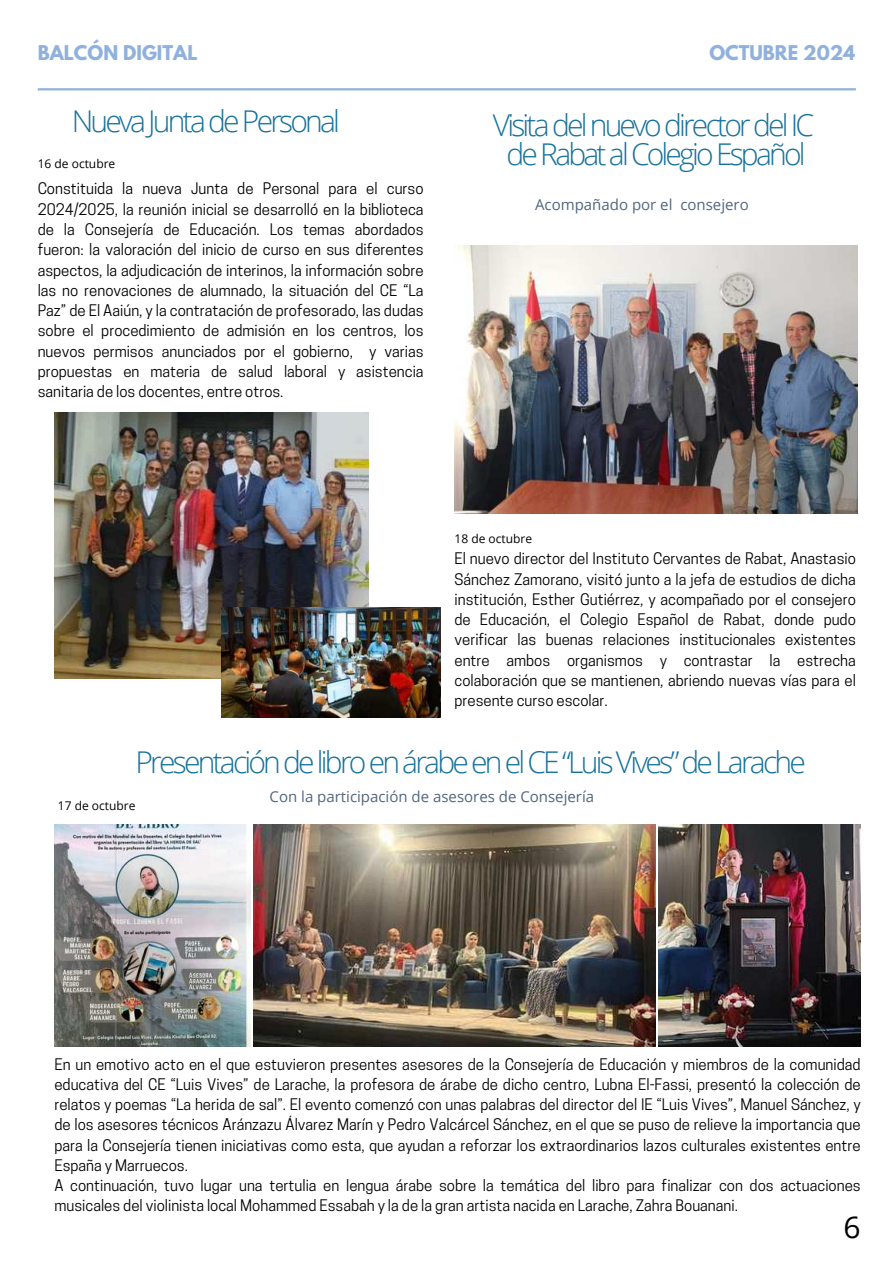
<style>
.page{position:relative;width:894px;height:1264px;background:#fff}
.page>*{position:absolute;margin:0;border:0;box-sizing:border-box;transform-origin:0 0}
.t1{font:300 30px/29.2px "Open Sans";letter-spacing:-.095em;color:#16729b;text-align:center}
.t2{font:30px "Open Sans";color:#000}
.t3{font:700 18px "League Spartan";color:#90b1de}
.t4{font:15px/20.2px "Cooper Hewitt";color:#000;text-align:justify}
.t5{font:15px "Open Sans";color:#526580}
.t6{font:12px "Open Sans";color:#000}
</style>
<div class="page">
<hr style="left:38px;top:88px;width:817px;height:2px;background:#90b1de">
<img style="left:54px;top:412px;width:314px;height:266px">
<img style="left:221px;top:607px;width:219px;height:110px">
<img style="left:454px;top:245px;width:403px;height:268px">
<img style="left:253px;top:824px;width:402px;height:222px">
<img style="left:658px;top:824px;width:202px;height:222px">
<img style="left:54px;top:824px;width:196px;height:222px">
<p class="t3" style="left:38px;top:39px;width:161px">BALCÓN DIGITAL</p>
<p class="t3" style="left:709px;top:39px;width:147px">OCTUBRE 2024</p>
<h1 class="t1" style="left:72px;top:105px;width:270px">Nueva Junta de Personal</h1>
<p class="t6" style="left:38px;top:156px;width:79px">16 de octubre</p>
<p class="t4" style="left:38px;top:179px;width:387px">Constituida la nueva Junta de Personal para el curso 2024/2025, la reunión inicial se desarrolló en la biblioteca de la Consejería de Educación. Los temas abordados fueron: la valoración del inicio de curso en sus diferentes aspectos, la adjudicación de interinos, la información sobre las no renovaciones de alumnado, la situación del CE &lt;La Paz= de El Aaiún, y la contratación de profesorado, las dudas sobre el procedimiento de admisión en los centros, los nuevos permisos anunciados por el gobierno, y varias propuestas en materia de salud laboral y asistencia sanitaria de los docentes, entre otros.</p>
<h1 class="t1" style="left:493px;top:109px;width:323px">Visita del nuevo director del IC de Rabat al Colegio Español</h1>
<p class="t5" style="left:535px;top:194px;width:215px">Acompañado por el consejero</p>
<p class="t6" style="left:454px;top:530px;width:79px">18 de octubre</p>
<p class="t4" style="left:454px;top:548px;width:403px">El nuevo director del Instituto Cervantes de Rabat, Anastasio Sánchez Zamorano, visitó junto a la jefa de estudios de dicha institución, Esther Gutiérrez, y acompañado por el consejero de Educación, el Colegio Español de Rabat, donde pudo verificar las buenas relaciones institucionales existentes entre ambos organismos y contrastar la estrecha colaboración que se mantienen, abriendo nuevas vías para el presente curso escolar.</p>
<h1 class="t1" style="left:135px;top:746px;width:671px">Presentación de libro en árabe en el CE &lt;Luis Vives= de Larache</h1>
<p class="t5" style="left:269px;top:786px;width:326px">Con la participación de asesores de Consejería</p>
<p class="t6" style="left:58px;top:797px;width:79px">17 de octubre</p>
<p class="t4" style="left:54px;top:1053px;width:807px;text-align:left">En un emotivo acto en el que estuvieron presentes asesores de la Consejería de Educación y miembros de la comunidad educativa del CE &lt;Luis Vives= de Larache, la profesora de árabe de dicho centro, Lubna El-Fassi, presentó la colección de relatos y poemas &lt;La herida de sal=. El evento comenzó con unas palabras del director del IE &lt;Luis Vives=, Manuel Sánchez, y de los asesores técnicos Aránzazu Álvarez Marín y Pedro Valcárcel Sánchez, en el que se puso de relieve la importancia que para la Consejería tienen iniciativas como esta, que ayudan a reforzar los extraordinarios lazos culturales existentes entre España y Marruecos.<br>A continuación, tuvo lugar una tertulia en lengua árabe sobre la temática del libro para finalizar con dos actuaciones musicales del violinista local Mohammed Essabah y la de la gran artista nacida en Larache, Zahra Bouanani.</p>
<h1 class="t2" style="left:843px;top:1206px;width:19px">6</h1>
</div>
